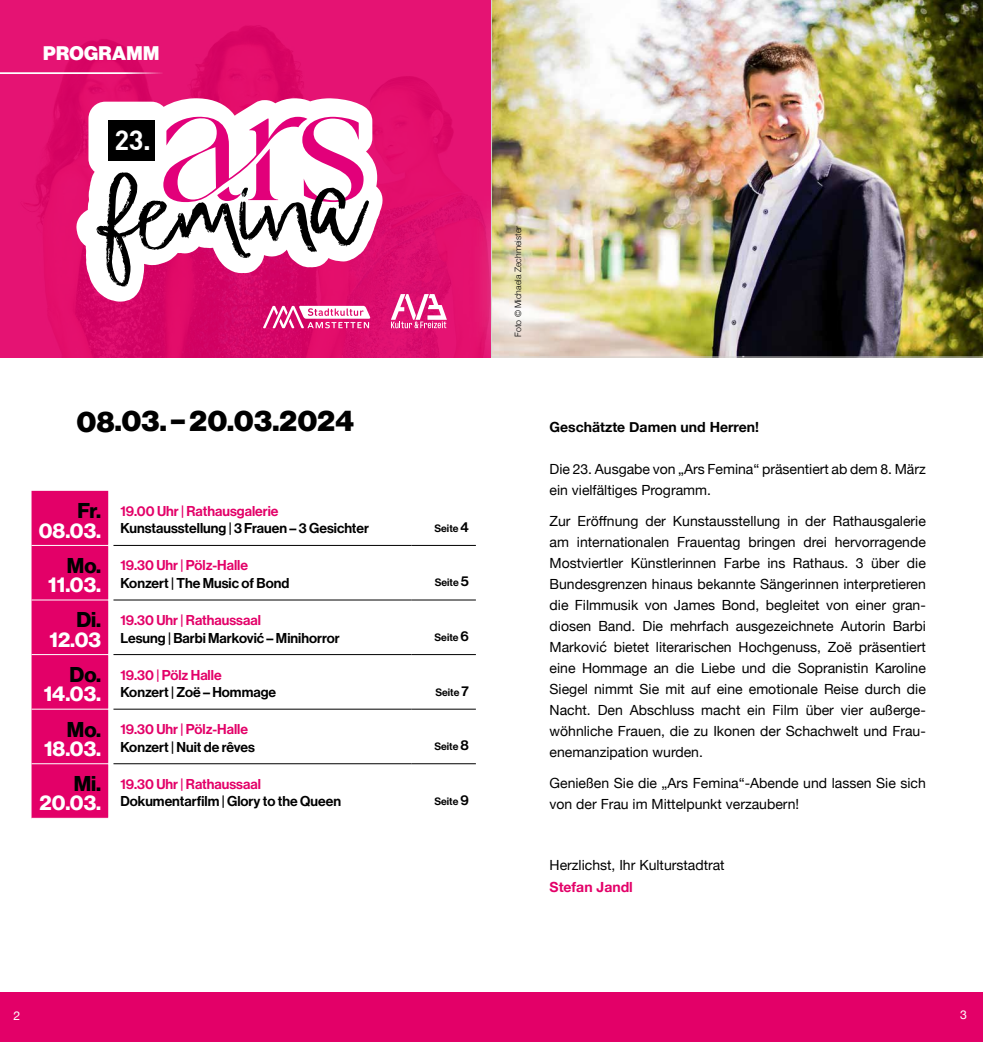
<style>
.page{position:relative;width:983px;height:1042px;background:#fff}
.page>*{position:absolute;margin:0;border:0;box-sizing:border-box;transform-origin:0 0}
.t1{font:900 28px "Neue Haas Grotesk Display";letter-spacing:.01em;color:#000}
.t2{font:27.3px "DIN Bold";color:#fff}
.t3{font:700 21px "Neue Haas Grotesk Display";color:#fff}
.t4{font:700 21px "Neue Haas Grotesk Display";color:#000}
.t5{font:900 19.25px "Neue Haas Grotesk Display";letter-spacing:.01em;color:#fff}
.t6{font:14px/21px "Helvetica Neue";color:#000}
.t7{font:500 14px "Neue Haas Grotesk Display";color:#000}
.t8{font:500 14px "Neue Haas Grotesk Display";color:#e30068}
.t9{font:700 14px "Helvetica Neue";color:#000}
.t10{font:700 14px "Helvetica Neue";color:#e30068}
.t11{font:12.25px "Helvetica Neue";color:#fff}
.t12{font:500 10.5px "Neue Haas Grotesk Display";color:#000}
.t13{font:300 8.75px "Helvetica Neue";color:#000}
.s1{font-size:14px}
</style>
<div class="page">
<img style="left:0;top:0;width:491px;height:357px">
<svg style="left:113px;top:544px;width:363px;height:221px"></svg>
<div style="left:32px;top:491px;width:77px;height:327px;background:#e30068"></div>
<hr style="left:113px;top:545px;width:298px;height:1px;background:#000">
<hr style="left:411px;top:545px;width:65px;height:1px;background:#000">
<hr style="left:113px;top:599px;width:298px;height:1px;background:#000">
<hr style="left:411px;top:599px;width:65px;height:1px;background:#000">
<hr style="left:113px;top:654px;width:298px;height:1px;background:#000">
<hr style="left:411px;top:654px;width:65px;height:1px;background:#000">
<hr style="left:113px;top:709px;width:298px;height:1px;background:#000">
<hr style="left:411px;top:709px;width:65px;height:1px;background:#000">
<hr style="left:113px;top:763px;width:298px;height:1px;background:#000">
<hr style="left:411px;top:763px;width:65px;height:1px;background:#000">
<hr style="left:32px;top:545px;width:76px;height:1px;background:#fff">
<hr style="left:32px;top:599px;width:76px;height:1px;background:#fff">
<hr style="left:32px;top:654px;width:76px;height:1px;background:#fff">
<hr style="left:32px;top:709px;width:76px;height:1px;background:#fff">
<hr style="left:32px;top:763px;width:76px;height:1px;background:#fff">
<div style="left:0;top:993px;width:982px;height:49px;background:#e30068"></div>
<svg style="left:263px;top:306px;width:108px;height:22px"></svg>
<svg style="left:391px;top:294px;width:56px;height:34px"></svg>
<img style="left:491px;top:0;width:491px;height:357px">
<div style="left:469px;top:181px;width:99px;height:200px;background:#fff;opacity:.75"></div>
<svg style="left:76px;top:98px;width:307px;height:204px"></svg>
<svg style="left:96px;top:116px;width:273px;height:170px"></svg>
<div style="left:108px;top:120px;width:46px;height:40px;background:#000"></div>
<hr style="left:0;top:72px;width:163px;height:2px;background:#fff">
<h3 class="t5" style="left:43px;top:42px;width:118px">PROGRAMM</h3>
<h2 class="t2" style="left:114px;top:122px;width:38px">23.</h2>
<p class="t13" style="left:511px;top:337px;width:112px;rotate:-90deg">Foto © Michaela Zechmeister</p>
<h1 class="t1" style="left:77px;top:405px;width:279px">08.03. – 20.03.2024</h1>
<p class="t9" style="left:549px;top:416px;width:211px">Geschätzte Damen und Herren!</p>
<p class="t6" style="left:549px;top:459px;width:377px">Die 23. Ausgabe von „Ars Femina“ präsentiert ab dem 8. März ein vielfältiges Programm.</p>
<p class="t6" style="left:549px;top:511px;width:378px;text-align:justify">Zur Eröffnung der Kunstausstellung in der Rathausgalerie am internationalen Frauentag bringen drei hervorragende Mostviertler Künstlerinnen Farbe ins Rathaus. 3 über die Bundesgrenzen hinaus bekannte Sängerinnen interpretieren die Filmmusik von James Bond, begleitet von einer gran&shy;diosen Band. Die mehrfach ausgezeichnete Autorin Barbi Marković bietet literarischen Hochgenuss, Zoë präsentiert eine Hommage an die Liebe und die Sopranistin Karoline Siegel nimmt Sie mit auf eine emotionale Reise durch die Nacht. Den Abschluss macht ein Film über vier außerge&shy;wöhnliche Frauen, die zu Ikonen der Schachwelt und Frau&shy;enemanzipation wurden.</p>
<p class="t6" style="left:549px;top:773px;width:378px">Genießen Sie die „Ars Femina“-Abende und lassen Sie sich von der Frau im Mittelpunkt verzaubern!</p>
<h3 class="t4" style="left:77px;top:499px;width:25px">Fr.</h3>
<h3 class="t3" style="left:39px;top:518px;width:64px">08.03.</h3>
<p class="t8" style="left:120px;top:503px;width:159px">19.00 Uhr | Rathausgalerie</p>
<p class="t7" style="left:120px;top:520px;width:250px">Kunstausstellung | 3 Frauen – 3 Gesichter</p>
<p class="t12" style="left:434px;top:522px;width:36px">Seite <span class="s1">4</span></p>
<h3 class="t4" style="left:67px;top:553px;width:36px">Mo.</h3>
<h3 class="t3" style="left:48px;top:572px;width:54px">11.03.</h3>
<p class="t8" style="left:120px;top:557px;width:129px">19.30 Uhr | Pölz-Halle</p>
<p class="t7" style="left:120px;top:575px;width:170px">Konzert | The Music of Bond</p>
<p class="t12" style="left:434px;top:576px;width:36px">Seite <span class="s1">5</span></p>
<h3 class="t4" style="left:76px;top:608px;width:26px">Di.</h3>
<h3 class="t3" style="left:50px;top:627px;width:53px">12.03</h3>
<p class="t8" style="left:120px;top:612px;width:142px">19.30 Uhr | Rathaussaal</p>
<p class="t7" style="left:120px;top:629px;width:221px">Lesung | Barbi Marković – Minihorror</p>
<p class="t12" style="left:434px;top:631px;width:36px">Seite <span class="s1">6</span></p>
<h3 class="t4" style="left:70px;top:662px;width:33px">Do.</h3>
<h3 class="t3" style="left:44px;top:682px;width:59px">14.03.</h3>
<p class="t8" style="left:120px;top:666px;width:103px">19.30 | Pölz Halle</p>
<p class="t7" style="left:120px;top:684px;width:157px">Konzert | Zoë – Hommage</p>
<p class="t12" style="left:435px;top:686px;width:35px">Seite <span class="s1">7</span></p>
<h3 class="t4" style="left:67px;top:717px;width:36px">Mo.</h3>
<h3 class="t3" style="left:44px;top:736px;width:59px">18.03.</h3>
<p class="t8" style="left:120px;top:721px;width:129px">19.30 Uhr | Pölz-Halle</p>
<p class="t7" style="left:120px;top:739px;width:136px">Konzert | Nuit de rêves</p>
<p class="t12" style="left:434px;top:740px;width:36px">Seite <span class="s1">8</span></p>
<h3 class="t4" style="left:74px;top:771px;width:29px">Mi.</h3>
<h3 class="t3" style="left:40px;top:791px;width:63px">20.03.</h3>
<p class="t8" style="left:120px;top:776px;width:142px">19.30 Uhr | Rathaussaal</p>
<p class="t7" style="left:120px;top:793px;width:222px">Dokumentarfilm | Glory to the Queen</p>
<p class="t12" style="left:434px;top:795px;width:36px">Seite <span class="s1">9</span></p>
<p class="t6" style="left:549px;top:856px;width:176px">Herzlichst, Ihr Kulturstadtrat</p>
<p class="t10" style="left:549px;top:875px;width:85px">Stefan Jandl</p>
<p class="t11" style="left:14px;top:1006px;width:8px">2</p>
<p class="t11" style="left:959px;top:1005px;width:8px">3</p>
</div>
